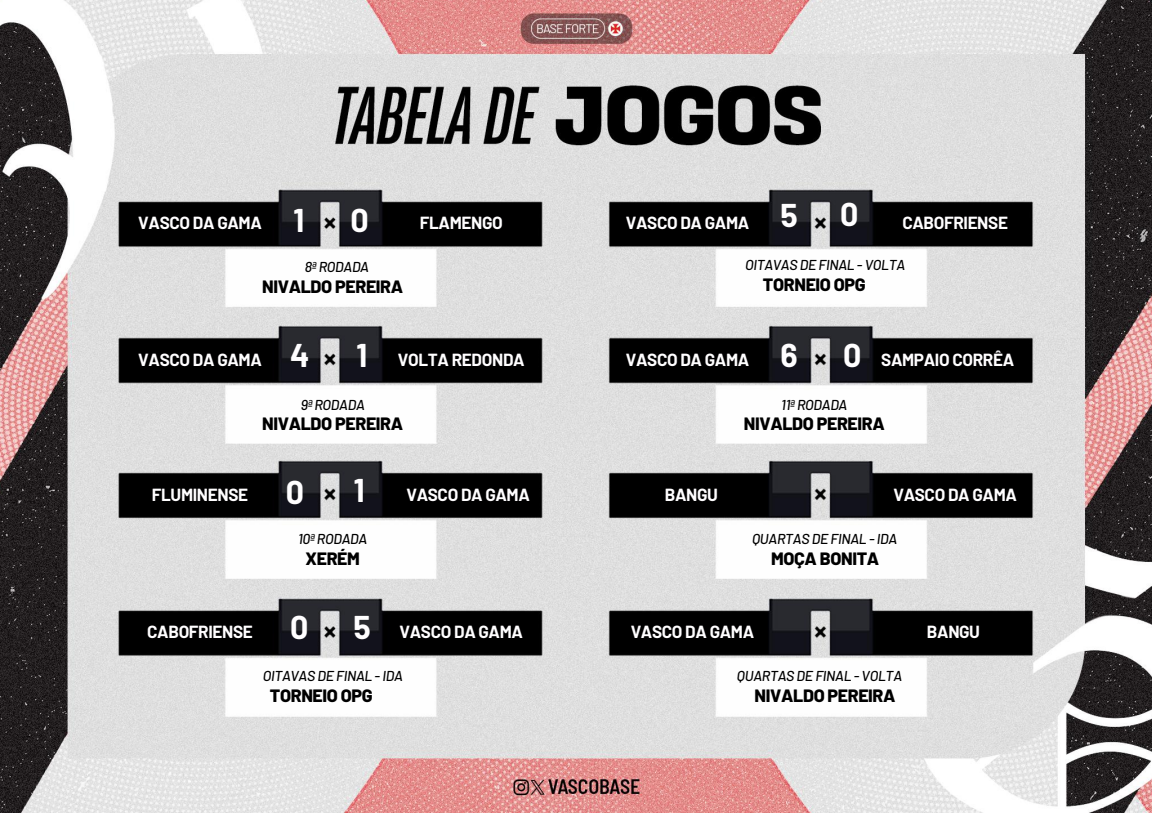
<style>
.page{position:relative;width:1152px;height:813px;background:#fff}
.page>*{position:absolute;margin:0;border:0;box-sizing:border-box;transform-origin:0 0}
.t1{font:700 32.1px "Barlow";color:#fffeff}
.t2{font:800 17.85px "Barlow";letter-spacing:-.02em;color:#000}
.t3{font:700 17.1px "Barlow";letter-spacing:-.02em;color:#fffeff}
.t4{font:italic 500 14.33px "Barlow";letter-spacing:-.02em;color:#000}
</style>
<div class="page">
<img style="left:0;top:0;width:1152px;height:812px">
<p class="t3" style="left:138px;top:212px;width:125px">VASCO DA GAMA</p>
<h1 class="t1" style="left:294px;top:200px;width:12px">1</h1>
<h1 class="t1" style="left:350px;top:200px;width:20px">0</h1>
<p class="t3" style="left:420px;top:212px;width:84px">FLAMENGO</p>
<h1 class="t1" style="left:780px;top:195px;width:19px">5</h1>
<h1 class="t1" style="left:840px;top:193px;width:20px">0</h1>
<p class="t3" style="left:626px;top:212px;width:125px">VASCO DA GAMA</p>
<p class="t3" style="left:902px;top:212px;width:107px">CABOFRIENSE</p>
<p class="t4" style="left:305px;top:258px;width:66px">8ª RODADA</p>
<p class="t2" style="left:262px;top:275px;width:142px">NIVALDO PEREIRA</p>
<p class="t4" style="left:745px;top:255px;width:162px">OITAVAS DE FINAL - VOLTA</p>
<p class="t2" style="left:763px;top:272px;width:104px">TORNEIO OPG</p>
<p class="t3" style="left:138px;top:349px;width:125px">VASCO DA GAMA</p>
<h1 class="t1" style="left:290px;top:335px;width:21px">4</h1>
<h1 class="t1" style="left:357px;top:335px;width:12px">1</h1>
<p class="t3" style="left:398px;top:349px;width:128px">VOLTA REDONDA</p>
<p class="t3" style="left:626px;top:349px;width:125px">VASCO DA GAMA</p>
<h1 class="t1" style="left:780px;top:335px;width:19px">6</h1>
<h1 class="t1" style="left:843px;top:335px;width:20px">0</h1>
<p class="t3" style="left:881px;top:349px;width:135px">SAMPAIO CORRÊA</p>
<p class="t4" style="left:301px;top:395px;width:66px">9ª RODADA</p>
<p class="t4" style="left:781px;top:395px;width:68px">11ª RODADA</p>
<p class="t2" style="left:262px;top:412px;width:142px">NIVALDO PEREIRA</p>
<p class="t2" style="left:744px;top:412px;width:142px">NIVALDO PEREIRA</p>
<h1 class="t1" style="left:286px;top:472px;width:20px">0</h1>
<h1 class="t1" style="left:354px;top:469px;width:12px">1</h1>
<p class="t3" style="left:152px;top:483px;width:98px">FLUMINENSE</p>
<p class="t3" style="left:665px;top:483px;width:55px">BANGU</p>
<p class="t3" style="left:406px;top:483px;width:125px">VASCO DA GAMA</p>
<p class="t3" style="left:893px;top:483px;width:125px">VASCO DA GAMA</p>
<p class="t4" style="left:298px;top:529px;width:71px">10ª RODADA</p>
<p class="t4" style="left:752px;top:529px;width:147px">QUARTAS DE FINAL - IDA</p>
<p class="t2" style="left:306px;top:546px;width:56px">XERÉM</p>
<p class="t2" style="left:771px;top:546px;width:110px">MOÇA BONITA</p>
<h1 class="t1" style="left:290px;top:606px;width:20px">0</h1>
<h1 class="t1" style="left:353px;top:606px;width:19px">5</h1>
<p class="t3" style="left:147px;top:620px;width:107px">CABOFRIENSE</p>
<p class="t3" style="left:400px;top:620px;width:125px">VASCO DA GAMA</p>
<p class="t4" style="left:263px;top:666px;width:142px">OITAVAS DE FINAL - IDA</p>
<p class="t2" style="left:270px;top:683px;width:104px">TORNEIO OPG</p>
<p class="t3" style="left:631px;top:620px;width:125px">VASCO DA GAMA</p>
<p class="t4" style="left:737px;top:667px;width:167px">QUARTAS DE FINAL - VOLTA</p>
<p class="t2" style="left:755px;top:683px;width:142px">NIVALDO PEREIRA</p>
<p class="t3" style="left:927px;top:620px;width:55px">BANGU</p>
</div>
